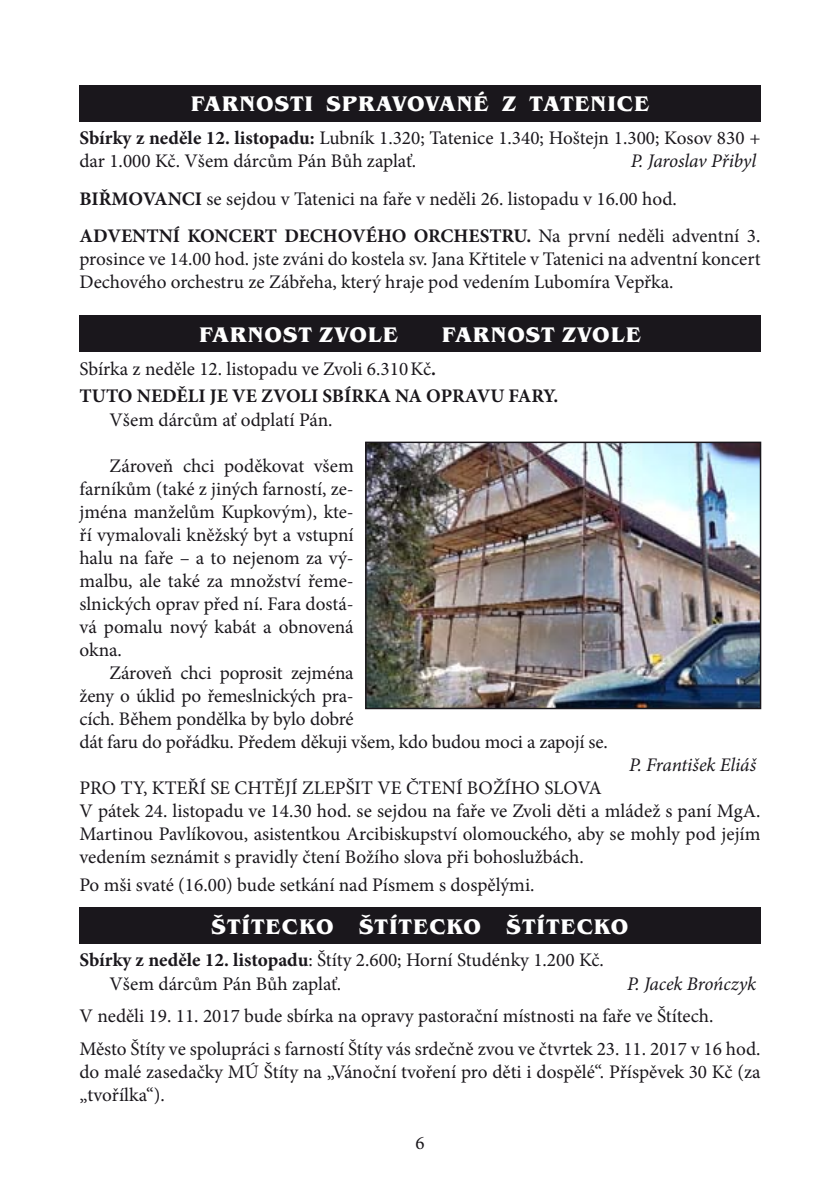
<style>
.page{position:relative;width:840px;height:1191px;background:#fff}
.page>*{position:absolute;margin:0;border:0;box-sizing:border-box;transform-origin:0 0}
.t1{font:700 21.8px "Benguiat Itc TOT";letter-spacing:.045em;color:#fff}
.t2{font:19.2px/23px "Minion Pro";letter-spacing:-.005em;color:#1a171c}
.t3{font:italic 19.2px "Minion Pro";letter-spacing:-.01em;color:#1a171c}
.t4{font:700 19.2px "Minion Pro";color:#1a171c}
.t5{font:19px "Minion Pro";color:#1a171c}
.s1{font-weight:700}
</style>
<div class="page">
<div style="left:79px;top:85px;width:681px;height:36px;background:#1a171c"></div>
<div style="left:79px;top:315px;width:681px;height:36px;background:#1a171c"></div>
<div style="left:79px;top:907px;width:681px;height:36px;background:#1a171c"></div>
<img style="left:368px;top:444px;width:389px;height:262px">
<div style="left:365px;top:441px;width:395px;height:268px;border:2px solid #1a171c"></div>
<p class="t1" style="left:191px;top:91px;width:369px">FARNOSTI SPRAVOVANÉ Z TATENIC</p>
<p class="t1" style="left:633px;top:91px;width:17px">E</p>
<p class="t2" style="left:79px;top:127px;width:682px"><span class="s1">Sbírky z neděle 12. listopadu:</span> Lubník 1.320; Tatenice 1.340; Hoštejn 1.300; Kosov 830 + dar 1.000 Kč. Všem dárcům Pán Bůh zaplať.</p>
<p class="t3" style="left:630px;top:148px;width:127px">P. Jaroslav Přibyl</p>
<p class="t4" style="left:79px;top:185px;width:48px">BIŘMOV</p>
<p class="t2" style="left:154px;top:187px;width:523px"><span class="s1">ANCI</span> se sejdou v Tatenici na faře v neděli 26. listopadu v 16.00 hod.</p>
<p class="t4" style="left:79px;top:223px;width:28px">ADVEN</p>
<p class="t2" style="left:79px;top:225px;width:682px;text-align:justify;text-indent:67px"><span class="s1">TNÍ KONCERT DECHOVÉHO ORCHESTRU.</span> Na první neděli adventní 3. prosince ve 14.00 hod. jste zváni do kostela sv. Jana Křtitele v Tatenici na adventní koncert Dechového orchestru ze Zábřeha, který hraje pod vedením Lubomíra Vepřka.</p>
<p class="t1" style="left:199px;top:322px;width:200px">FARNOST ZVOLE</p>
<p class="t1" style="left:441px;top:322px;width:200px">FARNOST ZVOLE</p>
<p class="t2" style="left:79px;top:355px;width:358px;line-height:27.8px">Sbírka z neděle 12. listopadu ve Zvoli 6.310Kč<span class="s1">.<br>TUTO NEDĚLI</span></p>
<p class="t4" style="left:210px;top:383px;width:64px">JEVE ZVOLI</p>
<p class="t4" style="left:322px;top:383px;width:237px">SBÍ RKA NA OPRAVU FARY.</p>
<p class="t2" style="left:109px;top:408px;width:224px">Všem dárcům ať odplatí Pán.</p>
<p class="t2" style="left:79px;top:454px;width:276px;text-align:justify;text-indent:30px">Zároveň chci poděkovat všem farníkům (také z jiných farností, ze&shy;jména manželům Kupkovým), kte&shy;ří vymalovali kněžský byt a vstupní halu na faře – a to nejenom za vý&shy;malbu, ale také za množství řeme&shy;slnických oprav před ní. Fara dostá&shy;vá pomalu nový kabát a obnovená okna.</p>
<p class="t2" style="left:79px;top:661px;width:529px;text-indent:30px">Zároveň chci poprosit zejména<br>ženy o úklid po řemeslnických pra-<br>cích. Během pondělka by bylo dobré<br>dát faru do pořádku. Předem děkuji všem, kdo budou moci a zapojí se.</p>
<p class="t3" style="left:629px;top:752px;width:128px">P. František Eliáš</p>
<p class="t2" style="left:79px;top:776px;width:682px">PRO TY, KTEŘÍ SE CHTĚJÍ ZLEPŠIT VE ČTENÍ BOŽÍHO SLOVA<br>V pátek 24. listopadu ve 14.30 hod. se sejdou na faře ve Zvoli děti a mládež s paní MgA.<br>Martinou Pavlíkovou, asistentkou Arcibiskupství olomouckého, aby se mohly pod jejím vedením seznámit s pravidly čtení Božího slova při bohoslužbách.</p>
<p class="t2" style="left:79px;top:873px;width:456px">Po mši svaté (16.00) bude setkání nad Písmem s dospělými.</p>
<p class="t1" style="left:211px;top:913px;width:418px">ŠTÍTECKO ŠTÍTECKO ŠTÍTECKO</p>
<p class="t2" style="left:109px;top:949px;width:495px;text-indent:-30px"><span class="s1">Sbírky z neděle 12. listopadu</span>: Štíty 2.600; Horní Studénky 1.200 Kč.<br>Všem dárcům Pán Bůh zaplať.</p>
<p class="t3" style="left:626px;top:970px;width:131px">P. Jacek Brończyk</p>
<p class="t2" style="left:79px;top:999px;width:682px;line-height:32.6px">V neděli 19. 11. 2017 bude sbírka na opravy pastorační místnosti na faře ve Štítech.<br>Město Štíty ve spolupráci s farností Štíty vás srdečně zvou ve čtvrtek 23. 11. 2017 v 16 hod.</p>
<p class="t2" style="left:79px;top:1060px;width:682px">do malé zasedačky MÚ Štíty na „Vánoční tvoření pro děti i dospělé“. Příspěvek 30 Kč (za „tvořílka“).</p>
<p class="t5" style="left:415px;top:1130px;width:11px">6</p>
</div>
